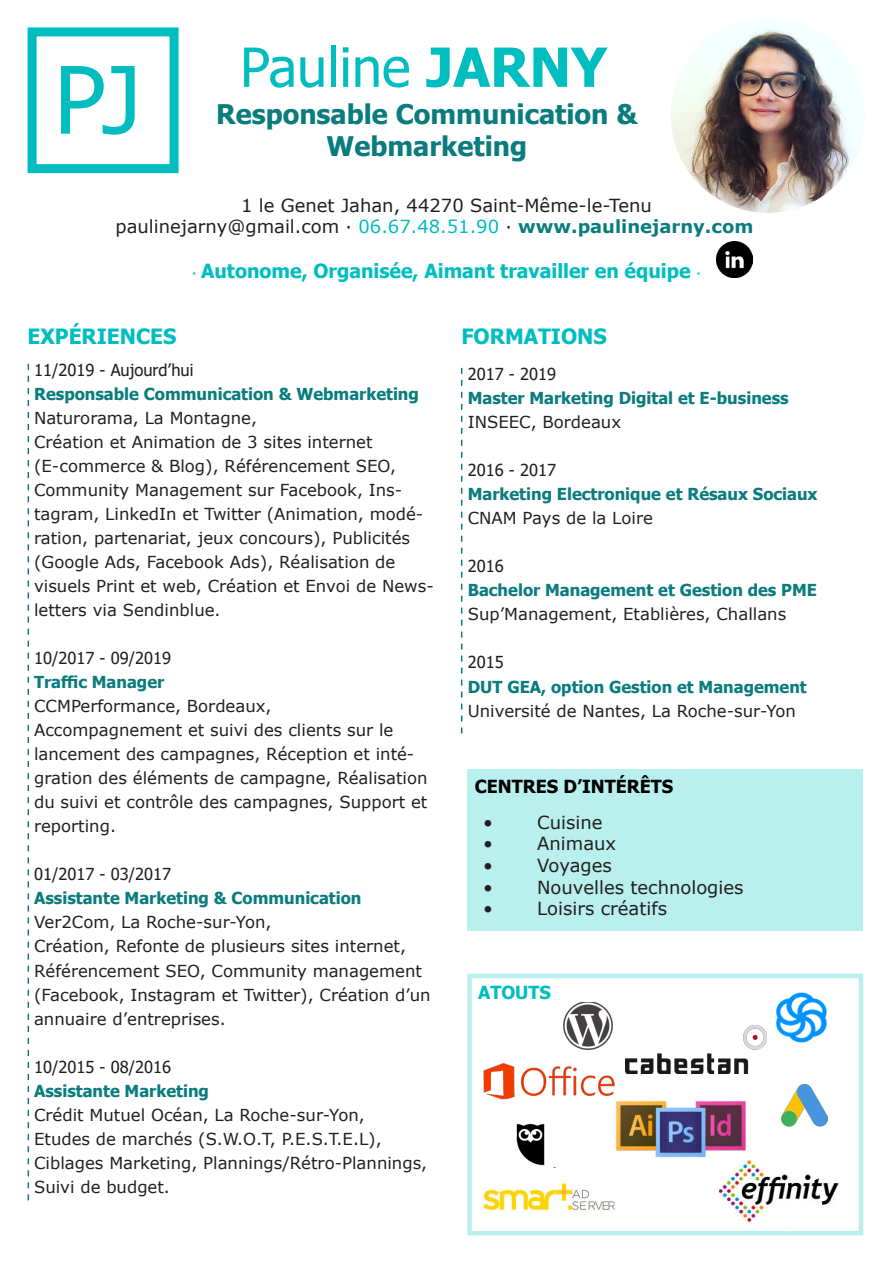
<style>
.page{position:relative;width:893px;height:1263px;background:#fff}
.page>*{position:absolute;margin:0;border:0;box-sizing:border-box;transform-origin:0 0}
.t1{font:93px "Tahoma";color:#00bdc0}
.t2{font:54px "Tahoma";color:#00bdc0}
.t3{font:700 27px "Tahoma";color:#0a7c7e}
.t4{font:700 21px "Tahoma";color:#00bdc0}
.t5{font:700 19.5px "Tahoma";color:#00bdc0}
.t6{font:18px "Verdana";color:#231f20}
.t7{font:700 18px "Tahoma";color:#000}
.t8{font:700 18px "Tahoma";color:#00bdc0}
.t9{font:16.5px/24px "Verdana";color:#231f20}
.t10{font:700 16.5px "Tahoma";color:#0a7c7e}
.t11{font:16.5px "Tahoma";color:#231f20}
.s1{font-weight:700}
.s2{color:#00bdc0}
.s3{font-weight:700;color:#0a7c7e}
.s4{font-family:"Minion Pro";font-weight:400}
</style>
<div class="page">
<div style="left:28px;top:27px;width:151px;height:146px;border:9px solid #00bdc0"></div>
<img style="left:671px;top:18px;width:194px;height:195px">
<svg style="left:28px;top:364px;width:1px;height:836px"></svg>
<svg style="left:461px;top:368px;width:1px;height:365px"></svg>
<img style="left:717px;top:242px;width:36px;height:35px">
<div style="left:467px;top:974px;width:396px;height:261px;border:4px solid #b9efed"></div>
<div style="left:468px;top:770px;width:395px;height:161px;background:#b9efed"></div>
<img style="left:766px;top:992px;width:61px;height:51px">
<img style="left:782px;top:1084px;width:45px;height:43px">
<img style="left:483px;top:1063px;width:132px;height:37px">
<img style="left:564px;top:1002px;width:48px;height:48px">
<img style="left:612px;top:1096px;width:134px;height:62px">
<img style="left:718px;top:1160px;width:121px;height:68px">
<img style="left:483px;top:1182px;width:132px;height:31px">
<img style="left:625px;top:1026px;width:141px;height:47px">
<img style="left:516px;top:1123px;width:29px;height:43px">
<p class="t2" style="left:240px;top:31px;width:369px">Pauline <span class="s1">JARNY</span></p>
<p class="t1" style="left:54px;top:38px;width:88px">PJ</p>
<p class="t3" style="left:216px;top:95px;width:423px">Responsable Communication &amp;</p>
<p class="t3" style="left:327px;top:127px;width:202px">Webmarketing</p>
<p class="t6" style="left:241px;top:193px;width:412px">1 le Genet Jahan, 44270 Saint-Même-le-Tenu</p>
<p class="t6" style="left:116px;top:215px;width:639px">paulinejarny@gmail.com · <span class="s2">06.67.48.51.90</span> · <span class="s3">www.paulinejarny.com</span></p>
<p class="t5" style="left:192px;top:258px;width:510px"><span class="s4">·</span> Autonome, Organisée, Aimant travailler en équipe <span class="s4">·</span></p>
<p class="t4" style="left:28px;top:321px;width:150px">EXPÉRIENCES</p>
<p class="t11" style="left:34px;top:359px;width:161px">11/2019 - Aujourd’hui</p>
<p class="t10" style="left:34px;top:383px;width:386px">Responsable Communication &amp; Webmarketing</p>
<p class="t9" style="left:34px;top:406px;width:224px">Naturorama, La Montagne,</p>
<p class="t9" style="left:34px;top:430px;width:401px">Création et Animation de 3 sites internet (E-commerce &amp; Blog), Référencement SEO, Community Management sur Facebook, Ins&shy;tagram, LinkedIn et Twitter (Animation, modé&shy;ration, partenariat, jeux concours), Publicités (Google Ads, Facebook Ads), Réalisation de visuels Print et web, Création et Envoi de News&shy;letters via Sendinblue.</p>
<p class="t11" style="left:34px;top:647px;width:139px">10/2017 - 09/2019</p>
<p class="t10" style="left:34px;top:671px;width:132px">Traffic Manager</p>
<p class="t9" style="left:34px;top:694px;width:239px">CCMPerformance, Bordeaux,</p>
<p class="t9" style="left:34px;top:718px;width:395px">Accompagnement et suivi des clients sur le lancement des campagnes, Réception et inté&shy;gration des éléments de campagne, Réalisation du suivi et contrôle des campagnes, Support et reporting.</p>
<p class="t11" style="left:34px;top:863px;width:139px">01/2017 - 03/2017</p>
<p class="t10" style="left:34px;top:887px;width:329px">Assistante Marketing &amp; Communication</p>
<p class="t9" style="left:34px;top:910px;width:239px">Ver2Com, La Roche-sur-Yon,</p>
<p class="t9" style="left:34px;top:934px;width:398px">Création, Refonte de plusieurs sites internet, Référencement SEO, Community management (Facebook, Instagram et Twitter), Création d’un annuaire d’entreprises.</p>
<p class="t11" style="left:34px;top:1055px;width:139px">10/2015 - 08/2016</p>
<p class="t10" style="left:34px;top:1079px;width:176px">Assistante Marketing</p>
<p class="t9" style="left:34px;top:1102px;width:332px">Crédit Mutuel Océan, La Roche-sur-Yon,</p>
<p class="t9" style="left:34px;top:1126px;width:395px">Etudes de marchés (S.W.O.T, P.E.S.T.E.L),<br>Ciblages Marketing, Plannings/Rétro-Plannings,<br>Suivi de budget.</p>
<p class="t4" style="left:461px;top:321px;width:147px">FORMATIONS</p>
<p class="t11" style="left:468px;top:363px;width:90px">2017 - 2019</p>
<p class="t10" style="left:468px;top:387px;width:322px">Master Marketing Digital et E-business</p>
<p class="t9" style="left:468px;top:410px;width:155px">INSEEC, Bordeaux</p>
<p class="t11" style="left:468px;top:459px;width:90px">2016 - 2017</p>
<p class="t10" style="left:468px;top:483px;width:351px">Marketing Electronique et Résaux Sociaux</p>
<p class="t9" style="left:468px;top:506px;width:187px">CNAM Pays de la Loire</p>
<p class="t11" style="left:468px;top:555px;width:38px">2016</p>
<p class="t10" style="left:468px;top:579px;width:351px">Bachelor Management et Gestion des PME</p>
<p class="t9" style="left:468px;top:602px;width:320px">Sup’Management, Etablières, Challans</p>
<p class="t11" style="left:468px;top:651px;width:38px">2015</p>
<p class="t10" style="left:468px;top:675px;width:341px">DUT GEA, option Gestion et Management</p>
<p class="t9" style="left:468px;top:698px;width:330px">Université de Nantes, La Roche-sur-Yon</p>
<p class="t7" style="left:475px;top:774px;width:200px">CENTRES D’INTÉRÊTS</p>
<p class="t6" style="left:483px;top:810px;width:11px">•</p>
<p class="t6" style="left:537px;top:810px;width:67px">Cuisine</p>
<p class="t6" style="left:483px;top:831px;width:11px">•</p>
<p class="t6" style="left:537px;top:831px;width:81px">Animaux</p>
<p class="t6" style="left:483px;top:853px;width:11px">•</p>
<p class="t6" style="left:537px;top:853px;width:76px">Voyages</p>
<p class="t6" style="left:483px;top:875px;width:11px">•</p>
<p class="t6" style="left:537px;top:875px;width:208px">Nouvelles technologies</p>
<p class="t6" style="left:483px;top:896px;width:11px">•</p>
<p class="t6" style="left:537px;top:896px;width:131px">Loisirs créatifs</p>
<p class="t8" style="left:478px;top:980px;width:74px">ATOUTS</p>
</div>
